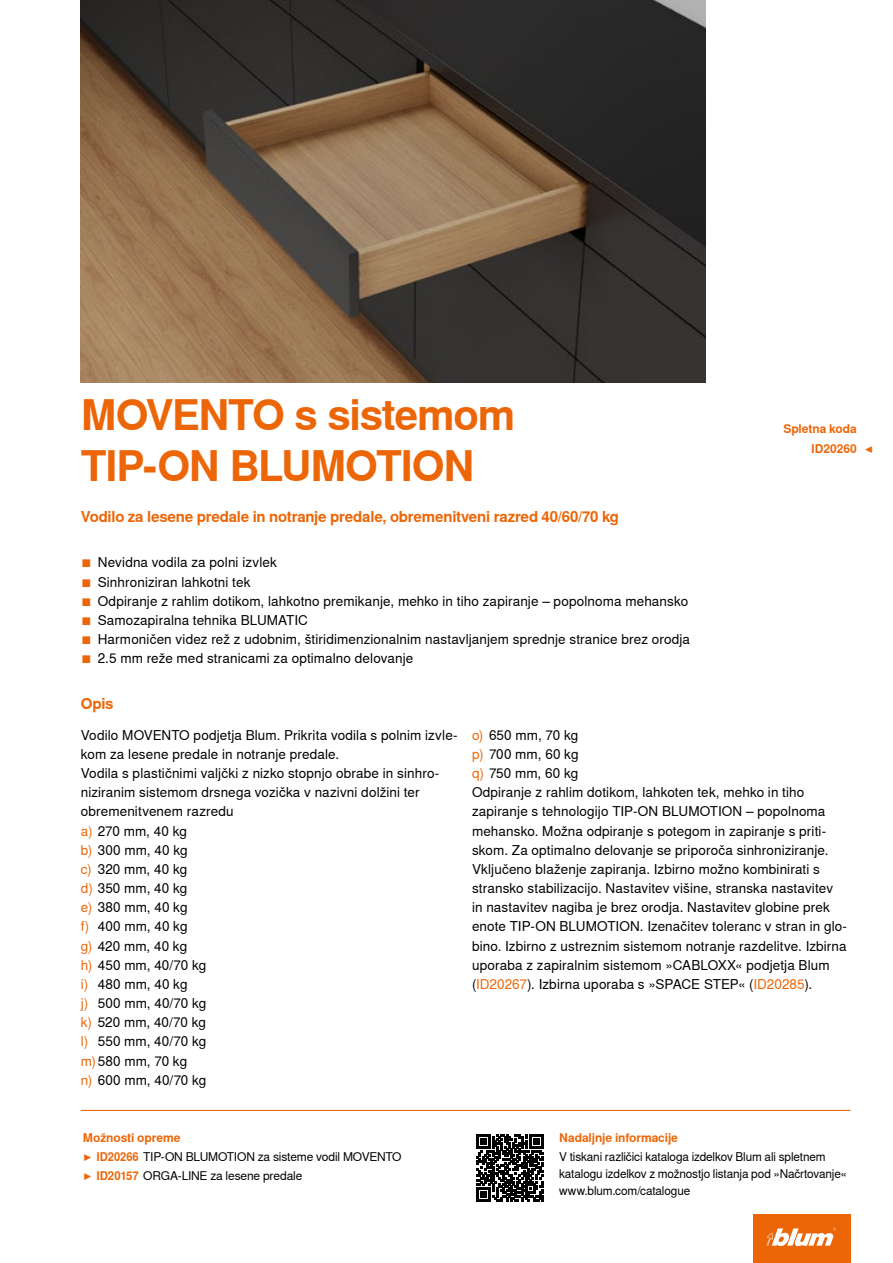
<style>
.page{position:relative;width:893px;height:1263px;background:#fff}
.page>*{position:absolute;margin:0;border:0;box-sizing:border-box;transform-origin:0 0}
.CB_AF_Ueber_Tit2{font:700 42px/50.4px "Nimbus Sans Global";letter-spacing:-.03em;color:#ec6608}
.CB_AF_Ueber_Ber1o_li{font:700 15px "Nimbus Sans Global";letter-spacing:-.015em;color:#ec6608}
.CB_AF_FliesIMG_li{font:13.5px/19.2px "Nimbus Sans Global";letter-spacing:.01em;color:#000}
.CB_AF_Bes_IMG9{font:13.5px "Nimbus Sans Global";letter-spacing:.01em;color:#000}
.CB_AF_Fliess_li{font:12px/17px "Nimbus Sans Global";letter-spacing:-.01em;color:#000}
.CB_AF_Ueber_Ber2o_li{font:12px "Nimbus Sans Global";letter-spacing:-.015em;color:#000}
.CB_AF_Ueber_Ber2o_li-2{font:700 12px "Nimbus Sans Global";letter-spacing:-.01em;color:#ec6608}
.CB_AF_Ueber_Ber2o_re{font:700 12px "Nimbus Sans Global";letter-spacing:-.005em;color:#ec6608}
.s1{color:#ec6608}
.s2{font-weight:700;color:#ec6608}
</style>
<div class="page">
<img style="left:81px;top:0;width:625px;height:383px">
<div style="left:753px;top:1214px;width:97px;height:49px;background:#ec6608"></div>
<svg style="left:767px;top:1227px;width:69px;height:19px"></svg>
<hr style="left:81px;top:1110px;width:769px;height:1px;background:#ec6608">
<svg style="left:476px;top:1134px;width:67px;height:67px"></svg>
<p class="CB_AF_Ueber_Tit2" style="left:81px;top:390px;width:436px">MOVENTO s sistemom<br>TIP-ON BLUMOTION</p>
<p class="CB_AF_Ueber_Ber1o_li" style="left:81px;top:508px;width:540px">Vodilo za lesene predale in notranje predale, obremenitveni razred 40/60/70 kg</p>
<p class="CB_AF_Bes_IMG9" style="left:81px;top:555px;width:198px"><span class="s1">■</span> Nevidna vodila za polni izvlek</p>
<p class="CB_AF_Bes_IMG9" style="left:81px;top:574px;width:171px"><span class="s1">■</span> Sinhroniziran lahkotni tek</p>
<p class="CB_AF_Bes_IMG9" style="left:81px;top:593px;width:609px"><span class="s1">■</span> Odpiranje z rahlim dotikom, lahkotno premikanje, mehko in tiho zapiranje – popolnoma mehansko</p>
<p class="CB_AF_Bes_IMG9" style="left:81px;top:612px;width:229px"><span class="s1">■</span> Samozapiralna tehnika BLUMATIC</p>
<p class="CB_AF_Bes_IMG9" style="left:81px;top:631px;width:611px"><span class="s1">■</span> Harmoničen videz rež z udobnim, štiridimenzionalnim nastavljanjem sprednje stranice brez orodja</p>
<p class="CB_AF_Bes_IMG9" style="left:81px;top:651px;width:334px"><span class="s1">■</span> 2.5 mm reže med stranicami za optimalno delovanje</p>
<p class="CB_AF_Ueber_Ber1o_li" style="left:81px;top:695px;width:34px">Opis</p>
<p class="CB_AF_Ueber_Ber2o_re" style="left:783px;top:422px;width:75px">Spletna koda</p>
<p class="CB_AF_Ueber_Ber2o_re" style="left:811px;top:441px;width:47px">ID20260</p>
<p class="CB_AF_Ueber_Ber2o_re" style="left:865px;top:441px;width:11px">◀</p>
<p class="CB_AF_FliesIMG_li" style="left:81px;top:725px;width:378px">Vodilo MOVENTO podjetja Blum. Prikrita vodila s polnim izvle&shy;kom za lesene predale in notranje predale.</p>
<p class="CB_AF_FliesIMG_li" style="left:81px;top:764px;width:360px">Vodila s plastičnimi valjčki z nizko stopnjo obrabe in sinhro&shy;niziranim sistemom drsnega vozička v nazivni dolžini ter obremenitvenem razredu</p>
<p class="CB_AF_FliesIMG_li" style="left:81px;top:821px;width:108px"><span class="s1">a)</span> 270 mm, 40 kg</p>
<p class="CB_AF_FliesIMG_li" style="left:81px;top:840px;width:108px"><span class="s1">b)</span> 300 mm, 40 kg</p>
<p class="CB_AF_FliesIMG_li" style="left:81px;top:859px;width:108px"><span class="s1">c)</span> 320 mm, 40 kg</p>
<p class="CB_AF_FliesIMG_li" style="left:81px;top:879px;width:108px"><span class="s1">d)</span> 350 mm, 40 kg</p>
<p class="CB_AF_FliesIMG_li" style="left:81px;top:898px;width:108px"><span class="s1">e)</span> 380 mm, 40 kg</p>
<p class="CB_AF_FliesIMG_li" style="left:81px;top:917px;width:108px"><span class="s1">f)</span> 400 mm, 40 kg</p>
<p class="CB_AF_FliesIMG_li" style="left:81px;top:936px;width:108px"><span class="s1">g)</span> 420 mm, 40 kg</p>
<p class="CB_AF_FliesIMG_li" style="left:81px;top:955px;width:127px"><span class="s1">h)</span> 450 mm, 40/70 kg</p>
<p class="CB_AF_FliesIMG_li" style="left:81px;top:975px;width:108px"><span class="s1">i)</span> 480 mm, 40 kg</p>
<p class="CB_AF_FliesIMG_li" style="left:81px;top:994px;width:127px"><span class="s1">j)</span> 500 mm, 40/70 kg</p>
<p class="CB_AF_FliesIMG_li" style="left:81px;top:1013px;width:127px"><span class="s1">k)</span> 520 mm, 40/70 kg</p>
<p class="CB_AF_FliesIMG_li" style="left:81px;top:1032px;width:127px"><span class="s1">l)</span> 550 mm, 40/70 kg</p>
<p class="CB_AF_FliesIMG_li" style="left:81px;top:1051px;width:108px"><span class="s1">m)</span>580 mm, 70 kg</p>
<p class="CB_AF_FliesIMG_li" style="left:81px;top:1070px;width:127px"><span class="s1">n)</span> 600 mm, 40/70 kg</p>
<p class="CB_AF_FliesIMG_li" style="left:472px;top:725px;width:108px"><span class="s1">o)</span> 650 mm, 70 kg</p>
<p class="CB_AF_FliesIMG_li" style="left:472px;top:744px;width:108px"><span class="s1">p)</span> 700 mm, 60 kg</p>
<p class="CB_AF_FliesIMG_li" style="left:472px;top:764px;width:108px"><span class="s1">q)</span> 750 mm, 60 kg</p>
<p class="CB_AF_FliesIMG_li" style="left:472px;top:783px;width:377px">Odpiranje z rahlim dotikom, lahkoten tek, mehko in tiho zapiranje s tehnologijo TIP-ON BLUMOTION – popolnoma mehansko. Možna odpiranje s potegom in zapiranje s priti&shy;skom. Za optimalno delovanje se priporoča sinhroniziranje.<br>Vključeno blaženje zapiranja. Izbirno možno kombinirati s stransko stabilizacijo. Nastavitev višine, stranska nastavitev<br>in nastavitev nagiba je brez orodja. Nastavitev globine prek enote TIP-ON BLUMOTION. Izenačitev toleranc v stran in glo&shy;bino. Izbirno z ustreznim sistemom notranje razdelitve. Izbirna uporaba z zapiralnim sistemom »CABLOXX« podjetja Blum (<span class="s1">ID20267</span>). Izbirna uporaba s »SPACE STEP« (<span class="s1">ID20285</span>).</p>
<p class="CB_AF_Ueber_Ber2o_li-2" style="left:83px;top:1130px;width:99px">Možnosti opreme</p>
<p class="CB_AF_Ueber_Ber2o_li" style="left:83px;top:1149px;width:320px"><span class="s1">▶</span> <span class="s2">ID20266</span> TIP-ON BLUMOTION za sisteme vodil MOVENTO</p>
<p class="CB_AF_Ueber_Ber2o_li" style="left:83px;top:1169px;width:221px"><span class="s1">▶</span> <span class="s2">ID20157</span> ORGA-LINE za lesene predale</p>
<p class="CB_AF_Ueber_Ber2o_li-2" style="left:559px;top:1130px;width:120px">Nadaljnje informacije</p>
<p class="CB_AF_Fliess_li" style="left:559px;top:1148px;width:289px">V tiskani različici kataloga izdelkov Blum ali spletnem katalogu izdelkov z možnostjo listanja pod »Načrtovanje«</p>
<p class="CB_AF_Fliess_li" style="left:559px;top:1182px;width:133px">www.blum.com/catalogue</p>
</div>
